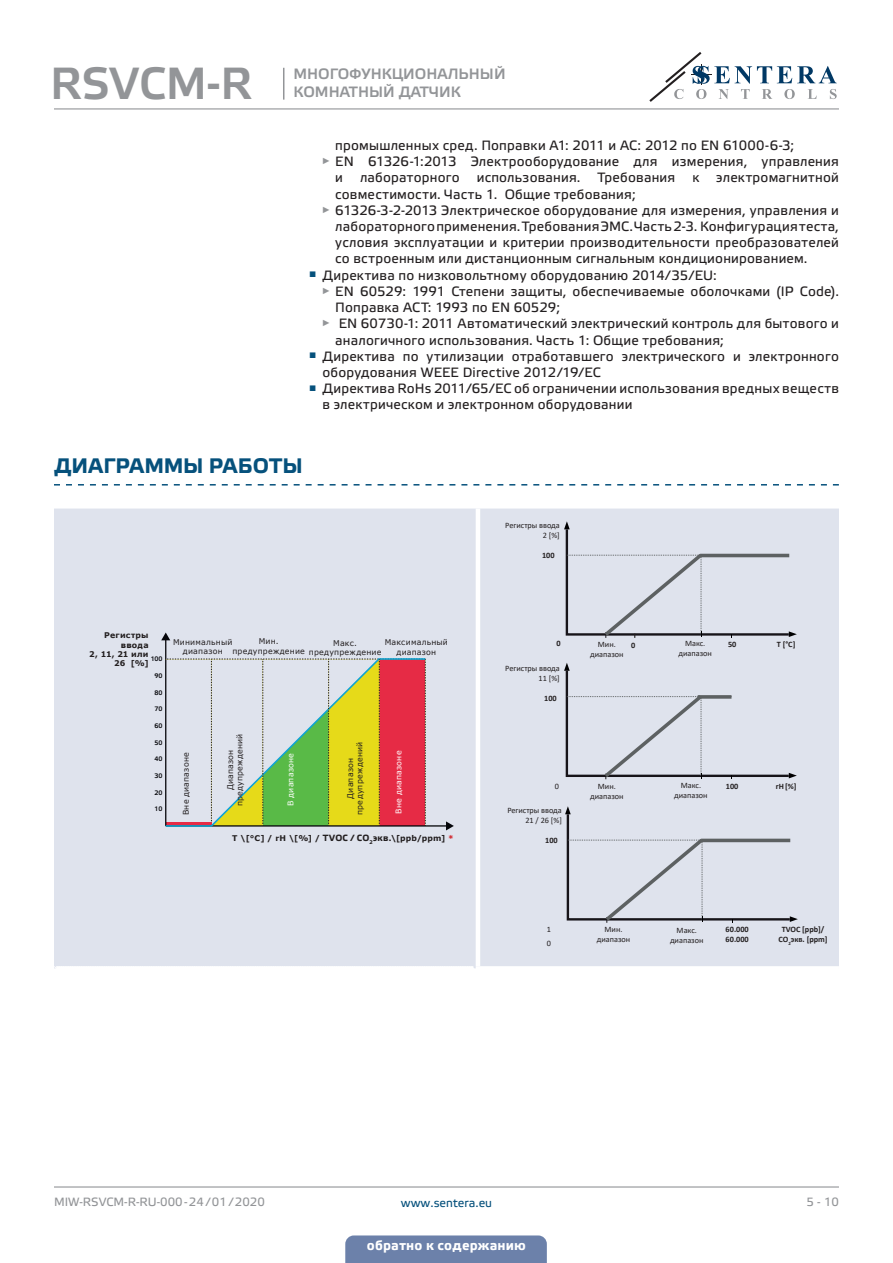
<style>
.page{position:relative;width:893px;height:1263px;background:#fff}
.page>*{position:absolute;margin:0;border:0;box-sizing:border-box;transform-origin:0 0}
.t1{font:45px "Etelka Medium Pro";color:#939598}
.t2{font:700 21px "Etelka Text Pro";letter-spacing:.005em;color:#06517c}
.t3{font:15px/18px "Etelka Medium Pro";color:#939598}
.t4{font:13.5px/16.2px "Etelka Text Pro";letter-spacing:.015em;color:#231f20}
.t5{font:700 13.5px "Etelka Text Pro";letter-spacing:.015em;color:#fff}
.t6{font:12px "Etelka Text Pro";color:#939598}
.t7{font:12px "Etelka Text Pro";color:#06517c}
.Body_text{font:8.25px/9.9px "Calibri";color:#231f20;text-align:center}
.Body_text-2{font:700 8.25px "Calibri";color:#231f20}
.table_text{font:7.8px/9.4px "Verdana";letter-spacing:.02em;color:#231f20;text-align:center}
.table_text-2{font:700 7.8px/9.4px "Verdana";letter-spacing:.03em;color:#231f20;text-align:right}
.table_text-3{font:7.8px "Verdana";letter-spacing:.025em;color:#fff}
.t8{font:6.45px "Etelka Medium Pro";letter-spacing:-.035em;color:#05060a}
.s1{font-family:"Etelka Text Pro";font-size:9px}
.s2{color:#d1232a}
</style>
<div class="page">
<hr style="left:54px;top:108px;width:785px;height:1px;background:#939598">
<hr style="left:54px;top:1186px;width:785px;height:1px;background:#939598">
<svg style="left:649px;top:52px;width:188px;height:50px"></svg>
<div style="left:345px;top:1235px;width:202px;height:28px;background:#6c81aa"></div>
<svg style="left:54px;top:484px;width:785px;height:1px"></svg>
<div style="left:54px;top:508px;width:785px;height:458px;background:#dfe3ed"></div>
<svg style="left:54px;top:965px;width:422px;height:4px"></svg>
<hr style="left:476px;top:508px;width:4px;height:458px;background:#fff">
<hr style="left:165px;top:639px;width:1px;height:187px;background:#05060a">
<svg style="left:161px;top:632px;width:9px;height:8px"></svg>
<hr style="left:166px;top:825px;width:281px;height:1px;background:#05060a">
<svg style="left:446px;top:821px;width:8px;height:9px"></svg>
<svg style="left:164px;top:657px;width:263px;height:170px;background:#cab78f"></svg>
<svg style="left:565px;top:806px;width:233px;height:117px;background:#d4d8e2"></svg>
<svg style="left:564px;top:663px;width:233px;height:116px;background:#d5d9e3"></svg>
<svg style="left:564px;top:521px;width:233px;height:117px;background:#d4d8e2"></svg>
<hr style="left:283px;top:68px;width:1px;height:32px;background:#939598">
<h1 class="t1" style="left:50px;top:59px;width:204px">RSVCM-R</h1>
<p class="t3" style="left:293px;top:65px;width:214px">МНОГОФУНКЦИОНАЛЬНЫЙ<br>КОМНАТНЫЙ ДАТЧИК</p>
<p class="t4" style="left:335px;top:138px;width:460px">промышленных сред. Поправки A1: 2011 и AC: 2012 по EN 61000-6-3;</p>
<p class="t4" style="left:335px;top:154px;width:505px;text-indent:-13px"><sup>►</sup> EN 61326-1:2013 Электрооборудование для измерения, управления и</p>
<p class="t4" style="left:360px;top:171px;width:101px">лабораторного</p>
<p class="t4" style="left:477px;top:171px;width:105px">использования.</p>
<p class="t4" style="left:597px;top:171px;width:79px">Требования</p>
<p class="t4" style="left:692px;top:171px;width:8px">к</p>
<p class="t4" style="left:716px;top:171px;width:124px">электромагнитной</p>
<p class="t4" style="left:335px;top:187px;width:302px">совместимости. Часть 1. Общие требования;</p>
<p class="t4" style="left:335px;top:203px;width:505px;text-align:justify;text-indent:-13px"><sup>►</sup> 61326-3-2-2013 Электрическое оборудование для измерения, управления и лабораторного применения. Требования ЭМС. Часть 2-3. Конфигурация теста, условия эксплуатации и критерии производительности преобразователей со встроенным или дистанционным сигнальным кондиционированием.</p>
<p class="t4" style="left:309px;top:268px;width:409px"><sup>■</sup> Директива по низковольтному оборудованию 2014/35/EU:</p>
<p class="t4" style="left:335px;top:284px;width:505px;text-indent:-13px"><sup>►</sup> EN 60529: 1991 Степени защиты, обеспечиваемые оболочками (IP Code).<br>Поправка ACT: 1993 по EN 60529;</p>
<p class="t4" style="left:335px;top:316px;width:505px;text-indent:-13px"><sup>►</sup> EN 60730-1: 2011 Автоматический электрический контроль для бытового и аналогичного использования. Часть 1: Общие требования;</p>
<p class="t4" style="left:322px;top:349px;width:518px;text-indent:-13px"><sup>■</sup> Директива по утилизации отработавшего электрического и электронного оборудования WEEE Directive 2012/19/EC</p>
<p class="t4" style="left:322px;top:381px;width:518px;text-indent:-13px"><sup>■</sup> Директива RoHs 2011/65/EC об ограничении использования вредных веществ в электрическом и электронном оборудовании</p>
<p class="t2" style="left:54px;top:454px;width:250px">ДИАГРАММЫ РАБОТЫ</p>
<p class="Body_text" style="left:505px;top:520px;width:56px">Регистры ввода</p>
<p class="Body_text" style="left:543px;top:530px;width:19px">2 [%]</p>
<p class="Body_text-2" style="left:542px;top:550px;width:14px">100</p>
<p class="table_text-2" style="left:104px;top:630px;width:46px">Регистры ввода</p>
<p class="table_text-2" style="left:89px;top:649px;width:61px">2, 11, 21 или<br>26 [%]</p>
<p class="t8" style="left:151px;top:656px;width:13px">100</p>
<p class="t8" style="left:155px;top:672px;width:9px">90</p>
<p class="t8" style="left:155px;top:689px;width:9px">80</p>
<p class="t8" style="left:155px;top:706px;width:9px">70</p>
<p class="t8" style="left:155px;top:722px;width:9px">60</p>
<p class="t8" style="left:155px;top:739px;width:9px">50</p>
<p class="t8" style="left:155px;top:756px;width:9px">40</p>
<p class="t8" style="left:155px;top:772px;width:9px">30</p>
<p class="t8" style="left:155px;top:789px;width:9px">20</p>
<p class="t8" style="left:155px;top:806px;width:9px">10</p>
<p class="table_text" style="left:173px;top:637px;width:61px">Минимальный диапазон</p>
<p class="table_text" style="left:232px;top:637px;width:74px">Мин. предупреждение</p>
<p class="table_text" style="left:309px;top:638px;width:74px">Макс. предупреждение</p>
<p class="table_text" style="left:385px;top:637px;width:65px">Максимальный диапазон</p>
<p class="table_text" style="left:181px;top:815px;width:64px;rotate:-90deg">Вне диапазоне</p>
<p class="table_text" style="left:225px;top:806px;width:74px;rotate:-90deg">Диапазон предупреждений</p>
<p class="table_text-3" style="left:285px;top:806px;width:54px;rotate:-90deg">В диапазоне</p>
<p class="table_text" style="left:345px;top:815px;width:74px;rotate:-90deg">Диапазон предупреждений</p>
<p class="table_text-3" style="left:393px;top:813px;width:64px;rotate:-90deg">Вне диапазоне</p>
<p class="table_text-2" style="left:232px;top:833px;width:223px">T \[°C] / rH \[%] / <span class="s1">TVOC / CO</span><sub>2</sub><span class="s1">экв.</span>\[ppb/ppm] <span class="s2">*</span></p>
<p class="Body_text-2" style="left:556px;top:637px;width:6px">0</p>
<p class="Body_text" style="left:598px;top:639px;width:20px">Мин.</p>
<p class="Body_text-2" style="left:631px;top:639px;width:6px">0</p>
<p class="Body_text" style="left:590px;top:649px;width:35px">диапазон</p>
<p class="Body_text" style="left:505px;top:663px;width:56px">Регистры ввода</p>
<p class="Body_text" style="left:539px;top:673px;width:23px">11 [%]</p>
<p class="Body_text-2" style="left:544px;top:692px;width:14px">100</p>
<p class="Body_text" style="left:678px;top:638px;width:35px">Макс. диапазон</p>
<p class="Body_text-2" style="left:728px;top:638px;width:10px">50</p>
<p class="Body_text-2" style="left:777px;top:638px;width:20px">T [°C]</p>
<p class="Body_text" style="left:555px;top:781px;width:6px">0</p>
<p class="Body_text" style="left:590px;top:781px;width:35px">Мин. диапазон</p>
<p class="Body_text" style="left:674px;top:780px;width:35px">Макс. диапазон</p>
<p class="Body_text-2" style="left:726px;top:781px;width:14px">100</p>
<p class="Body_text-2" style="left:776px;top:781px;width:22px">rH[%]</p>
<p class="Body_text" style="left:507px;top:805px;width:56px">Регистры ввода</p>
<p class="Body_text" style="left:525px;top:815px;width:38px">21 / 26 [%]</p>
<p class="Body_text-2" style="left:545px;top:835px;width:14px">100</p>
<p class="Body_text" style="left:547px;top:924px;width:6px">1</p>
<p class="Body_text" style="left:547px;top:938px;width:6px">0</p>
<p class="Body_text" style="left:597px;top:924px;width:35px">Мин. диапазон</p>
<p class="Body_text" style="left:670px;top:925px;width:35px">Макс. диапазон</p>
<p class="Body_text-2" style="left:726px;top:923px;width:25px">60.000</p>
<p class="Body_text-2" style="left:726px;top:933px;width:25px">60.000</p>
<p class="Body_text-2" style="left:782px;top:924px;width:44px">TVOC [ppb]/</p>
<p class="Body_text-2" style="left:778px;top:934px;width:51px">CO<sub>2</sub>экв. [ppm]</p>
<p class="t6" style="left:54px;top:1195px;width:212px">MIW-RSVCM-R-RU-000 - 24 / 01 / 2020</p>
<p class="t7" style="left:401px;top:1196px;width:93px">www.sentera.eu</p>
<p class="t6" style="left:806px;top:1195px;width:34px">5 - 10</p>
<p class="t5" style="left:367px;top:1238px;width:161px">обратно к содержанию</p>
</div>
